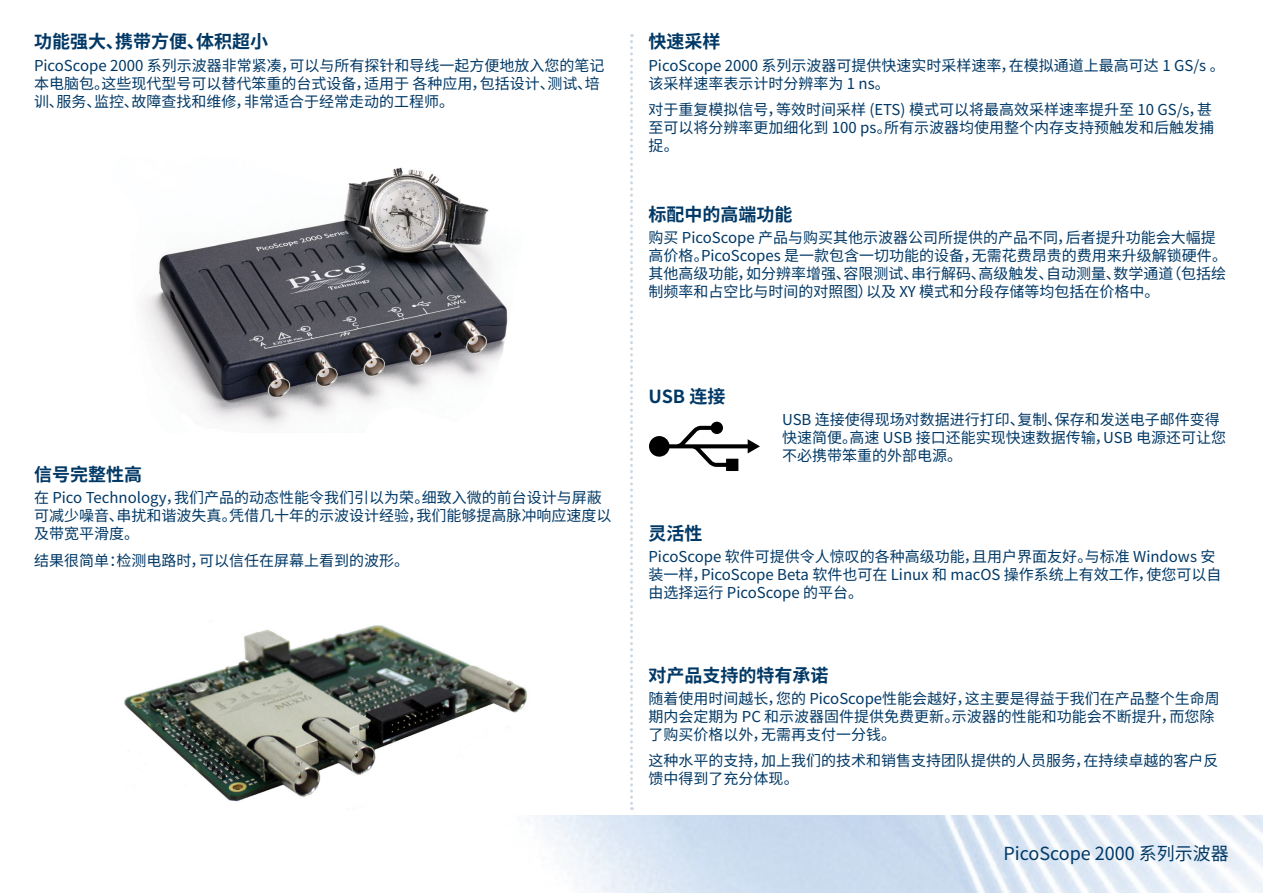
<style>
.page{position:relative;width:1263px;height:893px;background:#fff}
.page>*{position:absolute;margin:0;border:0;box-sizing:border-box;transform-origin:0 0}
.t1{font:700 18px "Noto Sans CJ Ksc";color:#003865}
.t2{font:18px "Noto Sans CJ Ksc";color:#003865}
.t3{font:15px/18px "Noto Sans CJ Ksc";color:#003865}
</style>
<div class="page">
<img style="left:536px;top:815px;width:727px;height:78px">
<img style="left:142px;top:167px;width:366px;height:259px">
<img style="left:124px;top:625px;width:404px;height:177px">
<svg style="left:649px;top:422px;width:111px;height:49px"></svg>
<svg style="left:630px;top:34px;width:3px;height:776px"></svg>
<p class="t1" style="left:34px;top:32px;width:235px">功能强大、携带方便、体积超小</p>
<p class="t3" style="left:34px;top:56px;width:572px">PicoScope 2000 系列示波器非常紧凑，可以与所有探针和导线一起方便地放入您的笔记本电脑包。这些现代型号可以替代笨重的台式设备，适用于 各种应用，包括设计、测试、培训、服务、监控、故障查找和维修，非常适合于经常走动的工程师。</p>
<p class="t1" style="left:34px;top:464px;width:109px">信号完整性高</p>
<p class="t3" style="left:34px;top:489px;width:579px">在 Pico Technology，我们产品的动态性能令我们引以为荣。细致入微的前台设计与屏蔽可减少噪音、串扰和谐波失真。凭借几十年的示波设计经验，我们能够提高脉冲响应速度以及带宽平滑度。</p>
<p class="t3" style="left:34px;top:552px;width:377px">结果很简单：检测电路时，可以信任在屏幕上看到的波形。</p>
<p class="t1" style="left:648px;top:32px;width:73px">快速采样</p>
<p class="t3" style="left:648px;top:56px;width:578px">PicoScope 2000 系列示波器可提供快速实时采样速率，在模拟通道上最高可达 1 GS/s 。该采样速率表示计时分辨率为 1 ns。</p>
<p class="t3" style="left:648px;top:101px;width:567px">对于重复模拟信号，等效时间采样 (ETS) 模式可以将最高效采样速率提升至 10 GS/s，甚至可以将分辨率更加细化到 100 ps。所有示波器均使用整个内存支持预触发和后触发捕捉。</p>
<p class="t1" style="left:648px;top:204px;width:145px">标配中的高端功能</p>
<p class="t3" style="left:648px;top:229px;width:580px">购买 PicoScope 产品与购买其他示波器公司所提供的产品不同，后者提升功能会大幅提高价格。PicoScopes 是一款包含一切功能的设备，无需花费昂贵的费用来升级解锁硬件。其他高级功能，如分辨率增强、容限测试、串行解码、高级触发、自动测量、数学通道（包括绘制频率和占空比与时间的对照图）以及 XY 模式和分段存储等均包括在价格中。</p>
<p class="t1" style="left:648px;top:386px;width:78px">USB 连接</p>
<p class="t3" style="left:782px;top:411px;width:445px">USB 连接使得现场对数据进行打印、复制、保存和发送电子邮件变得快速简便。高速 USB 接口还能实现快速数据传输，USB 电源还可让您不必携带笨重的外部电源。</p>
<p class="t1" style="left:648px;top:523px;width:55px">灵活性</p>
<p class="t3" style="left:648px;top:548px;width:574px">PicoScope 软件可提供令人惊叹的各种高级功能，且用户界面友好。与标准 Windows 安装一样，PicoScope Beta 软件也可在 Linux 和 macOS 操作系统上有效工作，使您可以自由选择运行 PicoScope 的平台。</p>
<p class="t1" style="left:648px;top:665px;width:181px">对产品支持的特有承诺</p>
<p class="t3" style="left:648px;top:690px;width:573px">随着使用时间越长，您的 PicoScope性能会越好，这主要是得益于我们在产品整个生命周期内会定期为 PC 和示波器固件提供免费更新。示波器的性能和功能会不断提升，而您除了购买价格以外，无需再支付一分钱。</p>
<p class="t3" style="left:648px;top:752px;width:571px">这种水平的支持，加上我们的技术和销售支持团队提供的人员服务，在持续卓越的客户反馈中得到了充分体现。</p>
<p class="t2" style="left:1003px;top:844px;width:227px">PicoScope 2000 系列示波器</p>
</div>
